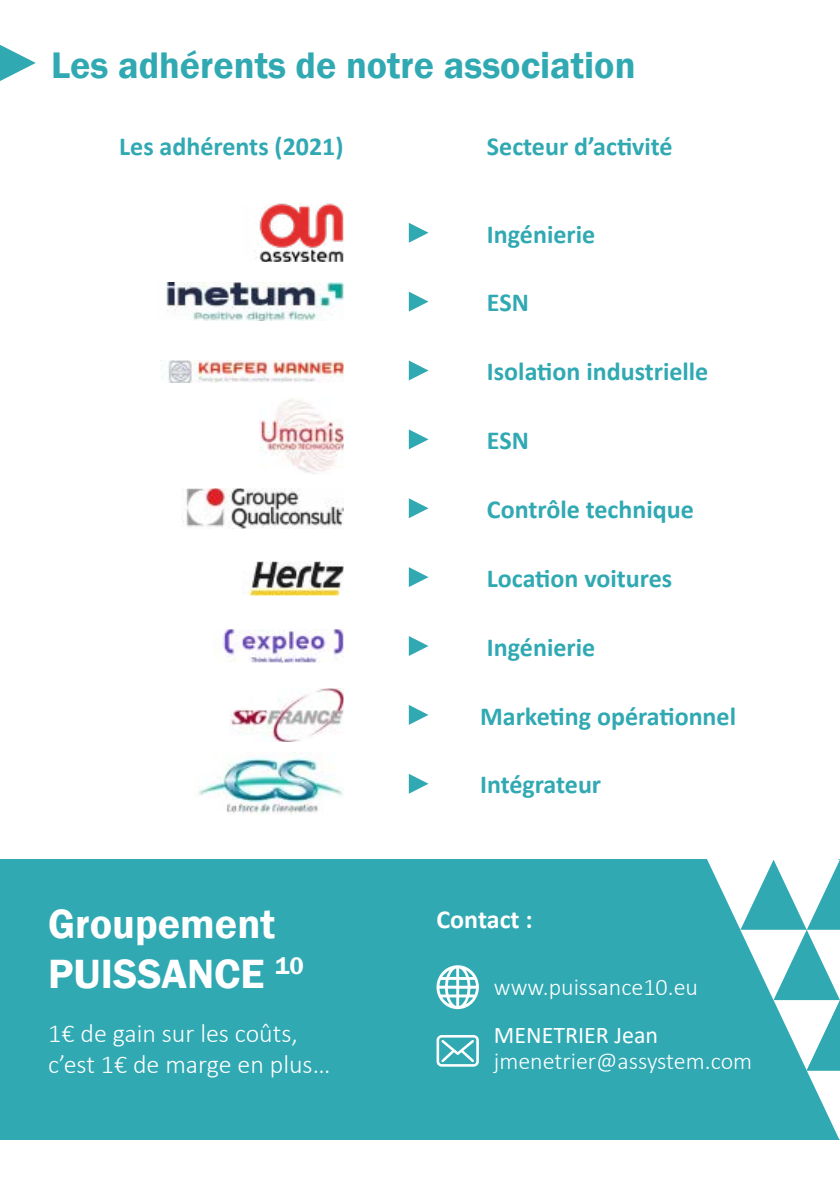
<style>
.page{position:relative;width:840px;height:1191px;background:#fff}
.page>*{position:absolute;margin:0;border:0;box-sizing:border-box;transform-origin:0 0}
.t1{font:600 42px/50.4px "Franklin Gothic";color:#fff}
.t2{font:600 38px "Franklin Gothic";color:#30a9b3}
.t3{font:700 26px "Calibri";color:#30a9b3}
.t4{font:300 26px/31.2px "Calibri";color:#fff}
.t5{font:700 26px "Calibri";color:#fff}
.t6{font:300 24px "Calibri";color:#fff}
.t7{font:24px "Calibri";color:#fff}
</style>
<div class="page">
<svg style="left:0;top:45px;width:36px;height:36px"></svg>
<svg style="left:408px;top:223px;width:20px;height:20px"></svg>
<svg style="left:408px;top:292px;width:20px;height:20px"></svg>
<svg style="left:408px;top:360px;width:20px;height:20px"></svg>
<svg style="left:408px;top:429px;width:20px;height:20px"></svg>
<svg style="left:408px;top:498px;width:20px;height:20px"></svg>
<svg style="left:408px;top:567px;width:20px;height:20px"></svg>
<svg style="left:408px;top:636px;width:20px;height:20px"></svg>
<svg style="left:408px;top:705px;width:20px;height:20px"></svg>
<div style="left:0;top:859px;width:839px;height:281px;background:#30a9b3"></div>
<svg style="left:436px;top:965px;width:42px;height:44px"></svg>
<svg style="left:436px;top:1035px;width:42px;height:31px"></svg>
<svg style="left:408px;top:774px;width:20px;height:19px"></svg>
<svg style="left:707px;top:859px;width:132px;height:280px"></svg>
<img style="left:254px;top:204px;width:89px;height:58px">
<img style="left:166px;top:283px;width:177px;height:38px">
<img style="left:160px;top:360px;width:183px;height:23px">
<img style="left:260px;top:399px;width:83px;height:75px">
<img style="left:183px;top:488px;width:160px;height:40px">
<img style="left:243px;top:561px;width:100px;height:34px">
<img style="left:213px;top:630px;width:130px;height:32px">
<img style="left:230px;top:688px;width:113px;height:53px">
<img style="left:198px;top:752px;width:145px;height:63px">
<h2 class="t2" style="left:51px;top:42px;width:585px">Les adhérents de notre association</h2>
<p class="t3" style="left:119px;top:128px;width:226px">Les adhérents (2021)</p>
<p class="t3" style="left:486px;top:128px;width:187px">Secteur d’activité</p>
<p class="t3" style="left:486px;top:215px;width:110px">Ingénierie</p>
<p class="t3" style="left:486px;top:284px;width:43px">ESN</p>
<p class="t3" style="left:486px;top:353px;width:223px">Isolation industrielle</p>
<p class="t3" style="left:486px;top:422px;width:43px">ESN</p>
<p class="t3" style="left:486px;top:491px;width:208px">Contrôle technique</p>
<p class="t3" style="left:486px;top:560px;width:187px">Location voitures</p>
<p class="t3" style="left:486px;top:629px;width:110px">Ingénierie</p>
<p class="t3" style="left:480px;top:697px;width:257px">Marketing opérationnel</p>
<h1 class="t1" style="left:48px;top:899px;width:257px">Groupement<br>PUISSANCE <sup>10</sup></h1>
<p class="t4" style="left:48px;top:1017px;width:283px">1€ de gain sur les coûts, c’est 1€ de marge en plus…</p>
<p class="t3" style="left:480px;top:766px;width:122px">Intégrateur</p>
<p class="t5" style="left:436px;top:901px;width:97px">Contact :</p>
<p class="t6" style="left:493px;top:972px;width:205px">www.puissance10.eu</p>
<p class="t7" style="left:493px;top:1018px;width:166px">MENETRIER Jean</p>
<p class="t6" style="left:493px;top:1046px;width:260px">jmenetrier@assystem.com</p>
</div>
